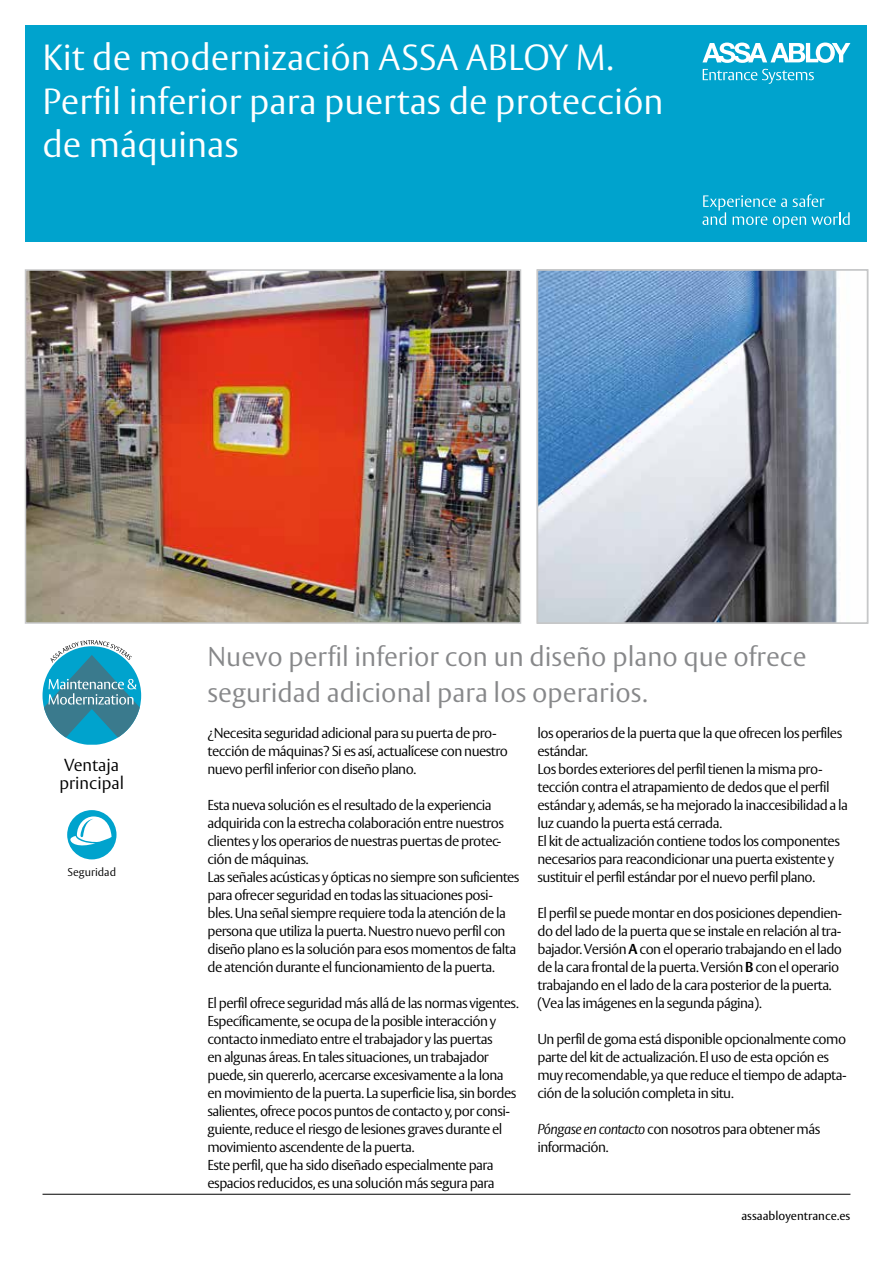
<style>
.page{position:relative;width:893px;height:1263px;background:#fff}
.page>*{position:absolute;margin:0;border:0;box-sizing:border-box;transform-origin:0 0}
.t1{font:300 36px/43.2px "ASSA Vesta";color:#fff}
.t2{font:300 27px/36px "ASSA Vesta";color:#87888a}
.t3{font:300 17.25px/18px "ASSA Vesta";color:#000}
.t4{font:300 14.25px/18px "ASSA Vesta";letter-spacing:-.04em;color:#000}
.t5{font:12px "ASSA Vesta";color:#000}
.t6{font:300 11.25px "ASSA Vesta";color:#000}
.s1{font-weight:700}
.s2{font-style:italic}
</style>
<div class="page">
<div style="left:26px;top:26px;width:841px;height:216px;background:#00a3cd"></div>
<hr style="left:43px;top:1194px;width:807px;height:1px;background:#000">
<svg style="left:43px;top:640px;width:98px;height:105px"></svg>
<div style="left:67px;top:810px;width:50px;height:49px;background:#00a3cd;border-radius:50%"></div>
<svg style="left:70px;top:816px;width:42px;height:32px"></svg>
<img style="left:540px;top:272px;width:298px;height:349px">
<img style="left:28px;top:272px;width:490px;height:349px">
<div style="left:25px;top:269px;width:496px;height:355px;border:2px solid #c6c7c8"></div>
<svg style="left:702px;top:43px;width:148px;height:20px"></svg>
<svg style="left:703px;top:69px;width:111px;height:15px"></svg>
<svg style="left:702px;top:194px;width:148px;height:34px"></svg>
<div style="left:537px;top:269px;width:331px;height:355px;border:2px solid #c6c7c8"></div>
<h1 class="t1" style="left:43px;top:38px;width:623px">Kit de modernización ASSA ABLOY M.<br>Perfil inferior para puertas de protección de máquinas</h1>
<p class="t3" style="left:59px;top:757px;width:66px">Ventaja principal</p>
<p class="t6" style="left:68px;top:866px;width:50px">Seguridad</p>
<h2 class="t2" style="left:207px;top:640px;width:600px">Nuevo perfil inferior con un diseño plano que ofrece seguridad adicional para los operarios.</h2>
<p class="t4" style="left:207px;top:725px;width:302px">¿Necesita seguridad adicional para su puerta de pro&shy;tección de máquinas? Si es así, actualícese con nuestro nuevo perfil inferior con diseño plano.</p>
<p class="t4" style="left:207px;top:797px;width:314px">Esta nueva solución es el resultado de la experiencia adquirida con la estrecha colaboración entre nuestros clientes y los operarios de nuestras puertas de protec&shy;ción de máquinas.<br>Las señales acústicas y ópticas no siempre son suficientes para ofrecer seguridad en todas las situaciones posi&shy;bles. Una señal siempre requiere toda la atención de la persona que utiliza la puerta. Nuestro nuevo perfil con diseño plano es la solución para esos momentos de falta de atención durante el funcionamiento de la puerta.</p>
<p class="t4" style="left:207px;top:995px;width:313px">El perfil ofrece seguridad más allá de las normas vigentes.<br>Específicamente, se ocupa de la posible interacción y contacto inmediato entre el trabajador y las puertas<br>en algunas áreas. En tales situaciones, un trabajador puede, sin quererlo, acercarse excesivamente a la lona en movimiento de la puerta. La superficie lisa, sin bordes salientes, ofrece pocos puntos de contacto y, por consi&shy;guiente, reduce el riesgo de lesiones graves durante el movimiento ascendente de la puerta.<br>Este perfil, que ha sido diseñado especialmente para espacios reducidos, es una solución más segura para</p>
<p class="t4" style="left:537px;top:725px;width:312px">los operarios de la puerta que la que ofrecen los perfiles estándar.<br>Los bordes exteriores del perfil tienen la misma pro&shy;tección contra el atrapamiento de dedos que el perfil estándar y, además, se ha mejorado la inaccesibilidad a la luz cuando la puerta está cerrada.<br>El kit de actualización contiene todos los componentes necesarios para reacondicionar una puerta existente y sustituir el perfil estándar por el nuevo perfil plano.</p>
<p class="t4" style="left:537px;top:905px;width:306px">El perfil se puede montar en dos posiciones dependien&shy;do del lado de la puerta que se instale en relación al tra&shy;bajador. Versión <span class="s1">A</span> con el operario trabajando en el lado de la cara frontal de la puerta. Versión <span class="s1">B</span> con el operario trabajando en el lado de la cara posterior de la puerta. (Vea las imágenes en la segunda página).</p>
<p class="t4" style="left:537px;top:1031px;width:311px">Un perfil de goma está disponible opcionalmente como parte del kit de actualización. El uso de esta opción es muy recomendable, ya que reduce el tiempo de adapta&shy;ción de la solución completa in situ.</p>
<p class="t4" style="left:537px;top:1121px;width:284px"><span class="s2">Póngase en contacto</span> con nosotros para obtener más información.</p>
<p class="t5" style="left:741px;top:1209px;width:111px">assaabloyentrance.es</p>
</div>
